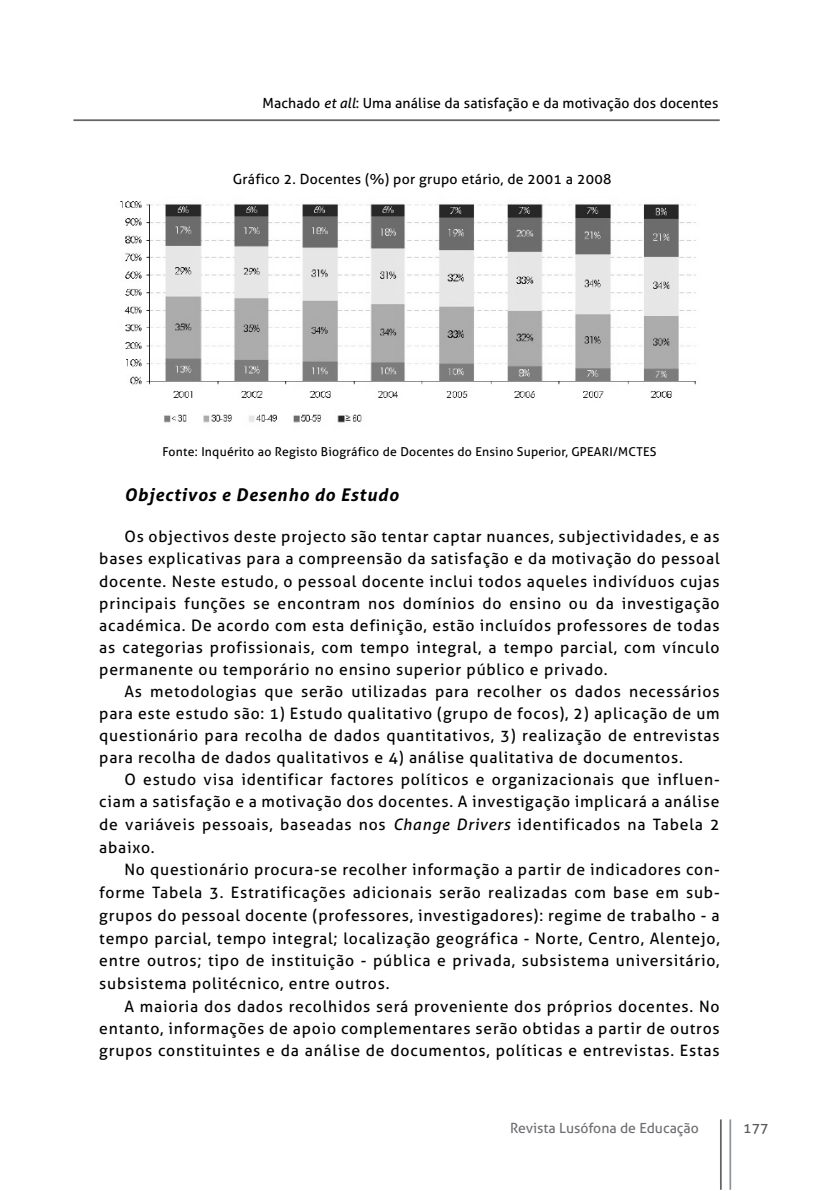
<style>
.page{position:relative;width:819px;height:1191px;background:#fff}
.page>*{position:absolute;margin:0;border:0;box-sizing:border-box;transform-origin:0 0}
.ponto{font:italic 700 17.5px "Aller";letter-spacing:.05em;color:#000}
.texto{font:15.75px/22.1px "Aller";letter-spacing:.05em;color:#000;text-align:justify}
.texto-2{font:14px "Aller";letter-spacing:.01em;color:#000}
.t1{font:14px "Aller";color:#6d6e71}
.t2{font:14px "Aller";color:#58595b}
.referências_bibliogr{font:12.25px "Aller";letter-spacing:.02em;color:#000}
.s1{font-style:italic}
</style>
<div class="page">
<hr style="left:729px;top:1119px;width:2px;height:70px;background:#939598">
<hr style="left:720px;top:1119px;width:1px;height:70px;background:#636466">
<hr style="left:73px;top:119px;width:646px;height:2px;background:#636466">
<img style="left:120px;top:201px;width:576px;height:222px">
<p class="texto-2" style="left:262px;top:94px;width:457px">Machado <span class="s1">et all</span>: Uma análise da satisfação e da motivação dos docentes</p>
<p class="texto-2" style="left:233px;top:170px;width:380px">Gráfico 2. Docentes (%) por grupo etário, de 2001 a 2008</p>
<p class="referências_bibliogr" style="left:162px;top:444px;width:495px">Fonte: Inquérito ao Registo Biográfico de Docentes do Ensino Superior, GPEARI/MCTES</p>
<p class="ponto" style="left:124px;top:483px;width:275px">Objectivos e Desenho do Estudo</p>
<p class="texto" style="left:99px;top:526px;width:622px;text-indent:25px">Os objectivos deste projecto são tentar captar nuances, subjectividades, e as bases explicativas para a compreensão da satisfação e da motivação do pessoal docente. Neste estudo, o pessoal docente inclui todos aqueles indivíduos cujas principais funções se encontram nos domínios do ensino ou da investigação académica. De acordo com esta definição, estão incluídos professores de todas as categorias profissionais, com tempo integral, a tempo parcial, com vínculo permanente ou temporário no ensino superior público e privado.</p>
<p class="texto" style="left:99px;top:680px;width:622px;text-indent:25px">As metodologias que serão utilizadas para recolher os dados necessários para este estudo são: 1) Estudo qualitativo (grupo de focos), 2) aplicação de um questionário para recolha de dados quantitativos, 3) realização de entrevistas para recolha de dados qualitativos e 4) análise qualitativa de documentos.</p>
<p class="texto" style="left:99px;top:768px;width:622px;line-height:22.6px;text-indent:25px">O estudo visa identificar factores políticos e organizacionais que influen&shy;ciam a satisfação e a motivação dos docentes. A investigação implicará a análise de variáveis pessoais, baseadas nos <span class="s1">Change Drivers</span> identificados na Tabela 2 abaixo.</p>
<p class="texto" style="left:99px;top:858px;width:622px;line-height:22.8px;text-indent:25px">No questionário procura-se recolher informação a partir de indicadores con&shy;forme Tabela 3. Estratificações adicionais serão realizadas com base em sub&shy;grupos do pessoal docente (professores, investigadores): regime de trabalho - a tempo parcial, tempo integral; localização geográfica - Norte, Centro, Alentejo, entre outros; tipo de instituição - pública e privada, subsistema universitário, subsistema politécnico, entre outros.</p>
<p class="texto" style="left:99px;top:995px;width:622px;text-indent:25px">A maioria dos dados recolhidos será proveniente dos próprios docentes. No entanto, informações de apoio complementares serão obtidas a partir de outros grupos constituintes e da análise de documentos, políticas e entrevistas. Estas</p>
<p class="t1" style="left:510px;top:1119px;width:190px">Revista Lusófona de Educação</p>
<p class="t2" style="left:743px;top:1120px;width:27px">177</p>
</div>
